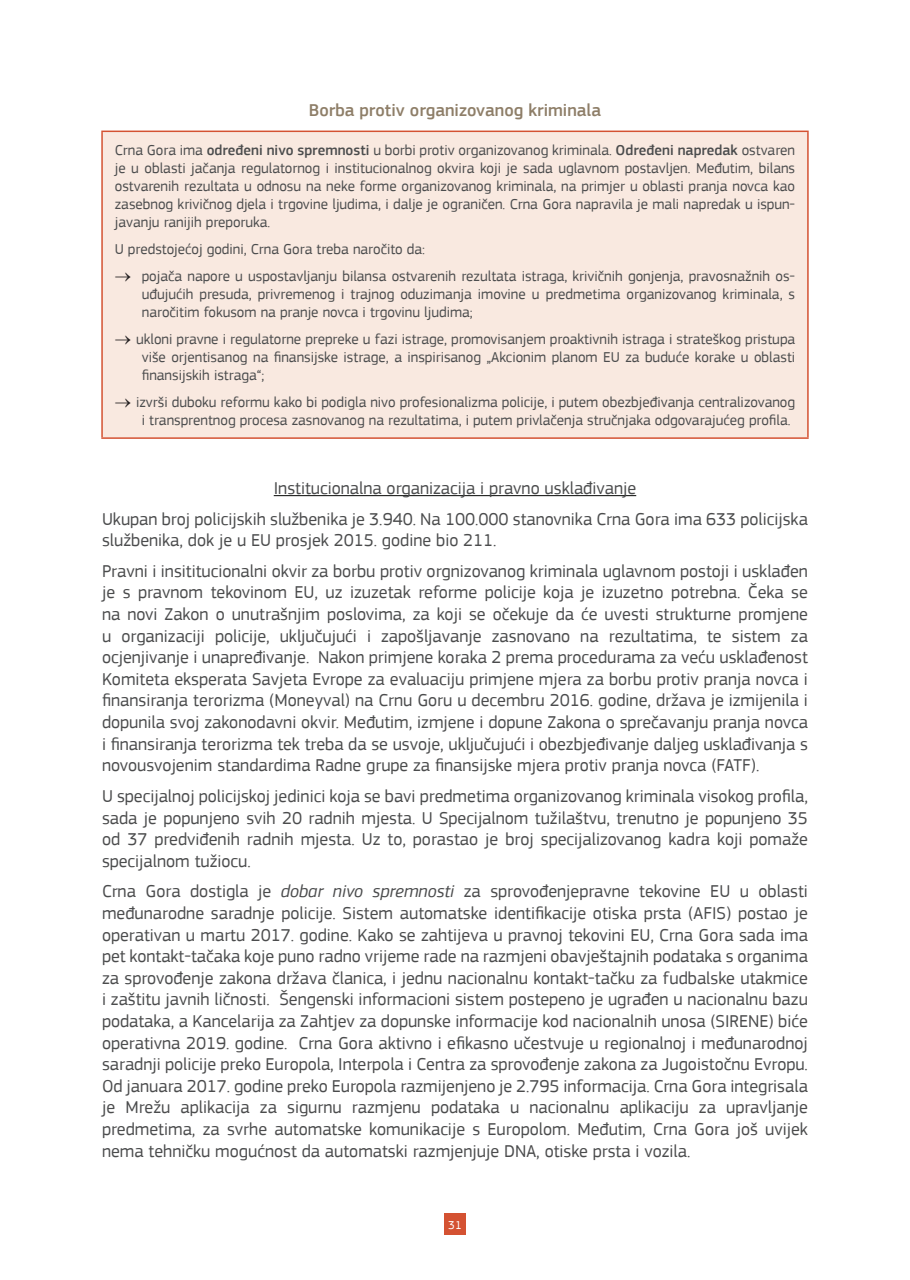
<style>
.page{position:relative;width:910px;height:1280px;background:#fff}
.page>*{position:absolute;margin:0;border:0;box-sizing:border-box;transform-origin:0 0}
.t1{font:18px/21.6px "PF Square Sans Pro";color:#4b4c4d;text-align:justify}
.t2{font:500 18px "PF Square Sans Pro";color:#8e7e68}
.t3{font:15px/18px "PF Square Sans Pro";color:#4b4c4d;text-align:justify}
.t4{font:12px "PF Square Sans Pro";color:#fff}
.s1{font-weight:500}
.s2{color:#231f20}
.s3{font-style:italic}
</style>
<div class="page">
<div style="left:444px;top:1213px;width:22px;height:22px;background:#d45232"></div>
<hr style="left:274px;top:495px;width:362px;height:1px;background:#040503">
<div style="left:102px;top:131px;width:706px;height:307px;background:#f9e9e0"></div>
<hr style="left:101px;top:131px;width:708px;height:1px;background:#d45232">
<hr style="left:101px;top:132px;width:2px;height:305px;background:#d45232">
<hr style="left:807px;top:132px;width:2px;height:305px;background:#d45232">
<hr style="left:101px;top:437px;width:708px;height:2px;background:#d45232">
<p class="t2" style="left:309px;top:99px;width:294px">Borba protiv organizovanog kriminala</p>
<p class="t3" style="left:115px;top:141px;width:682px">Crna Gora ima <span class="s1">određeni nivo spremnosti</span> u borbi protiv organizovanog kriminala. <span class="s1">Određeni napredak</span> ostvaren je u oblasti jačanja regulatornog i institucionalnog okvira koji je sada uglavnom postavljen. Međutim, bilans ostvarenih rezultata u odnosu na neke forme organizovanog kriminala, na primjer u oblasti pranja novca kao zasebnog krivičnog djela i trgovine ljudima, i dalje je ograničen. Crna Gora napravila je mali napredak u ispun&shy;javanju ranijih preporuka.</p>
<p class="t3" style="left:115px;top:240px;width:312px">U predstojećoj godini, Crna Gora treba naročito da:</p>
<p class="t3" style="left:142px;top:267px;width:655px;text-indent:-27px"><span class="s2">→</span> pojača napore u uspostavljanju bilansa ostvarenih rezultata istraga, krivičnih gonjenja, pravosnažnih os&shy;uđujućih presuda, privremenog i trajnog oduzimanja imovine u predmetima organizovanog kriminala, s naročitim fokusom na pranje novca i trgovinu ljudima;</p>
<p class="t3" style="left:142px;top:330px;width:655px;text-indent:-27px"><span class="s2">→</span> ukloni pravne i regulatorne prepreke u fazi istrage, promovisanjem proaktivnih istraga i strateškog pristupa više orjentisanog na finansijske istrage, a inspirisanog „Akcionim planom EU za buduće korake u oblasti finansijskih istraga“;</p>
<p class="t3" style="left:142px;top:393px;width:655px;text-indent:-27px"><span class="s2">→</span> izvrši duboku reformu kako bi podigla nivo profesionalizma policije, i putem obezbjeđivanja centralizovanog i transprentnog procesa zasnovanog na rezultatima, i putem privlačenja stručnjaka odgovarajućeg profila.</p>
<p class="t1" style="left:102px;top:473px;width:707px;line-height:30.6px;text-align:center">Institucionalna organizacija i pravno usklađivanje<br>Ukupan broj policijskih službenika je 3.940. Na 100.000 stanovnika Crna Gora ima 633 policijska</p>
<p class="t1" style="left:102px;top:525px;width:707px;line-height:30.6px">službenika, dok je u EU prosjek 2015. godine bio 211.<br>Pravni i insititucionalni okvir za borbu protiv orgnizovanog kriminala uglavnom postoji i usklađen</p>
<p class="t1" style="left:102px;top:582px;width:707px">je s pravnom tekovinom EU, uz izuzetak reforme policije koja je izuzetno potrebna. Čeka se na novi Zakon o unutrašnjim poslovima, za koji se očekuje da će uvesti strukturne promjene u organizaciji policije, uključujući i zapošljavanje zasnovano na rezultatima, te sistem za ocjenjivanje i unapređivanje. Nakon primjene koraka 2 prema procedurama za veću usklađenost Komiteta eksperata Savjeta Evrope za evaluaciju primjene mjera za borbu protiv pranja novca i finansiranja terorizma (Moneyval) na Crnu Goru u decembru 2016. godine, država je izmijenila i dopunila svoj zakonodavni okvir. Međutim, izmjene i dopune Zakona o sprečavanju pranja novca i finansiranja terorizma tek treba da se usvoje, uključujući i obezbjeđivanje daljeg usklađivanja s novousvojenim standardima Radne grupe za finansijske mjera protiv pranja novca (FATF).</p>
<p class="t1" style="left:102px;top:785px;width:707px">U specijalnoj policijskoj jedinici koja se bavi predmetima organizovanog kriminala visokog profila, sada je popunjeno svih 20 radnih mjesta. U Specijalnom tužilaštvu, trenutno je popunjeno 35 od 37 predviđenih radnih mjesta. Uz to, porastao je broj specijalizovanog kadra koji pomaže specijalnom tužiocu.</p>
<p class="t1" style="left:102px;top:881px;width:707px">Crna Gora dostigla je <span class="s3">dobar nivo spremnosti</span> za sprovođenjepravne tekovine EU u oblasti međunarodne saradnje policije. Sistem automatske identifikacije otiska prsta (AFIS) postao je operativan u martu 2017. godine. Kako se zahtijeva u pravnoj tekovini EU, Crna Gora sada ima pet kontakt-tačaka koje puno radno vrijeme rade na razmjeni obavještajnih podataka s organima za sprovođenje zakona država članica, i jednu nacionalnu kontakt-tačku za fudbalske utakmice i zaštitu javnih ličnosti. Šengenski informacioni sistem postepeno je ugrađen u nacionalnu bazu podataka, a Kancelarija za Zahtjev za dopunske informacije kod nacionalnih unosa (SIRENE) biće operativna 2019. godine. Crna Gora aktivno i efikasno učestvuje u regionalnoj i međunarodnoj saradnji policije preko Europola, Interpola i Centra za sprovođenje zakona za Jugoistočnu Evropu.<br>Od januara 2017. godine preko Europola razmijenjeno je 2.795 informacija. Crna Gora integrisala je Mrežu aplikacija za sigurnu razmjenu podataka u nacionalnu aplikaciju za upravljanje predmetima, za svrhe automatske komunikacije s Europolom. Međutim, Crna Gora još uvijek nema tehničku mogućnost da automatski razmjenjuje DNA, otiske prsta i vozila.</p>
<p class="t4" style="left:448px;top:1218px;width:15px">31</p>
</div>
